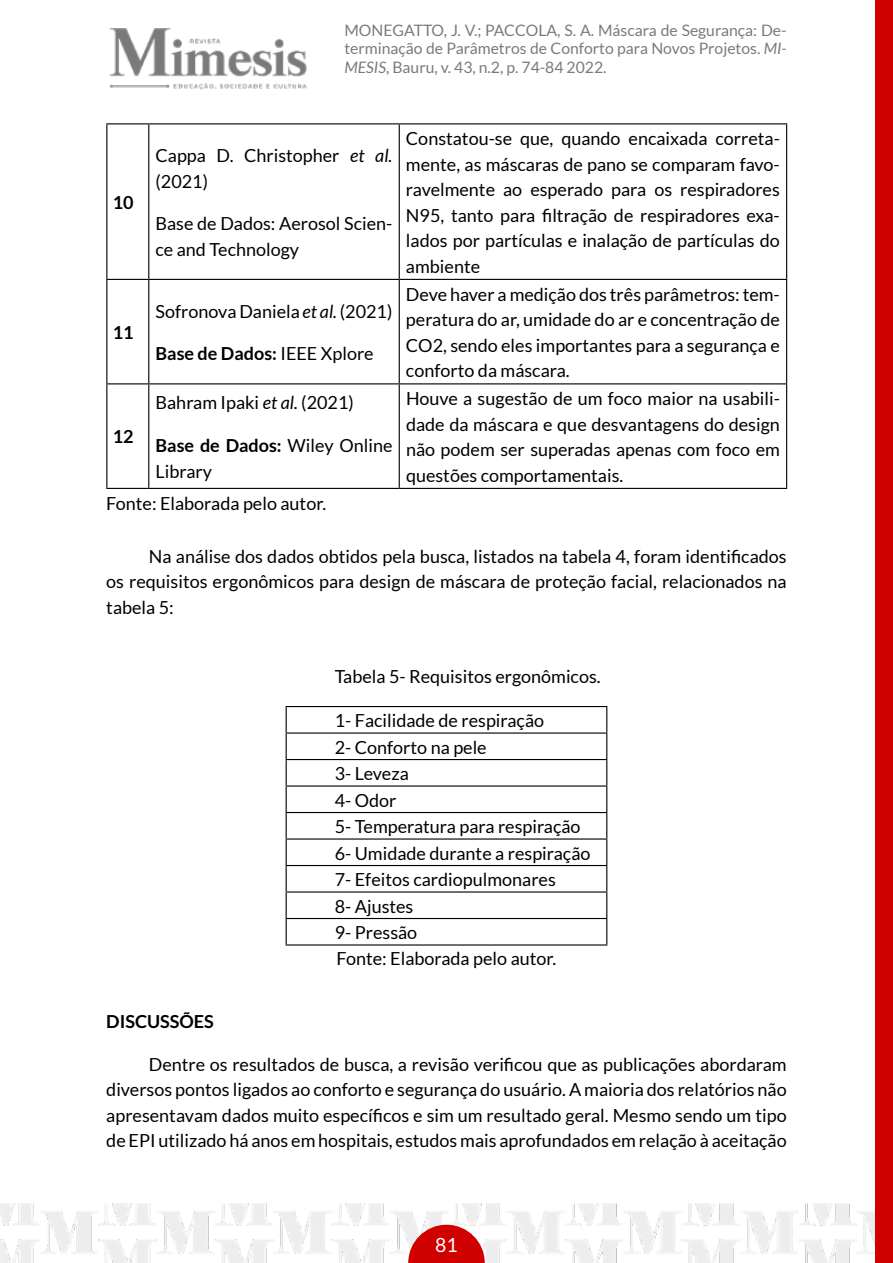
<style>
.page{position:relative;width:893px;height:1263px;background:#fff}
.page>*{position:absolute;margin:0;border:0;box-sizing:border-box;transform-origin:0 0}
.t1{font:19.5px "Lato";color:#fff}
.t2{font:18px/25.5px "Lato";color:#000;text-align:justify}
.t3{font:700 18px "Lato";color:#000}
.t4{font:15.75px/18.9px "Lato";color:#7a7a7a;text-align:justify}
.s1{font-style:italic}
.s2{font-weight:400}
.s3{font-weight:700}
</style>
<div class="page">
<img style="left:0;top:1203px;width:876px;height:60px">
<img style="left:109px;top:28px;width:198px;height:62px">
<div style="left:876px;top:0;width:17px;height:1263px;background:#d10000"></div>
<svg style="left:408px;top:1225px;width:77px;height:38px;background:#d93535"></svg>
<hr style="left:106px;top:123px;width:43px;height:1px;background:#000">
<hr style="left:149px;top:123px;width:250px;height:1px;background:#000">
<hr style="left:399px;top:123px;width:388px;height:1px;background:#000">
<hr style="left:106px;top:279px;width:43px;height:1px;background:#000">
<hr style="left:149px;top:279px;width:250px;height:1px;background:#000">
<hr style="left:399px;top:279px;width:388px;height:1px;background:#000">
<hr style="left:106px;top:383px;width:43px;height:1px;background:#000">
<hr style="left:149px;top:383px;width:250px;height:1px;background:#000">
<hr style="left:399px;top:383px;width:388px;height:1px;background:#000">
<hr style="left:106px;top:488px;width:43px;height:1px;background:#000">
<hr style="left:149px;top:488px;width:250px;height:1px;background:#000">
<hr style="left:399px;top:488px;width:388px;height:1px;background:#000">
<hr style="left:106px;top:124px;width:1px;height:155px;background:#000">
<hr style="left:106px;top:280px;width:1px;height:103px;background:#000">
<hr style="left:106px;top:384px;width:1px;height:104px;background:#000">
<hr style="left:148px;top:124px;width:1px;height:155px;background:#000">
<hr style="left:399px;top:124px;width:1px;height:155px;background:#000">
<hr style="left:786px;top:124px;width:1px;height:155px;background:#000">
<hr style="left:148px;top:280px;width:1px;height:103px;background:#000">
<hr style="left:399px;top:280px;width:1px;height:103px;background:#000">
<hr style="left:786px;top:280px;width:1px;height:103px;background:#000">
<hr style="left:148px;top:384px;width:1px;height:104px;background:#000">
<hr style="left:399px;top:384px;width:1px;height:104px;background:#000">
<hr style="left:786px;top:384px;width:1px;height:104px;background:#000">
<hr style="left:286px;top:706px;width:321px;height:1px;background:#000">
<hr style="left:286px;top:732px;width:321px;height:2px;background:#000">
<hr style="left:286px;top:759px;width:321px;height:1px;background:#000">
<hr style="left:286px;top:785px;width:321px;height:2px;background:#000">
<hr style="left:286px;top:812px;width:321px;height:1px;background:#000">
<hr style="left:286px;top:838px;width:321px;height:1px;background:#000">
<hr style="left:286px;top:865px;width:321px;height:1px;background:#000">
<hr style="left:286px;top:891px;width:321px;height:1px;background:#000">
<hr style="left:286px;top:918px;width:321px;height:1px;background:#000">
<hr style="left:286px;top:944px;width:321px;height:1px;background:#000">
<svg style="left:286px;top:707px;width:1px;height:237px"></svg>
<svg style="left:606px;top:707px;width:1px;height:237px"></svg>
<p class="t3" style="left:113px;top:192px;width:22px">10</p>
<p class="t3" style="left:113px;top:322px;width:22px">11</p>
<p class="t3" style="left:113px;top:427px;width:22px">12</p>
<p class="t4" style="left:344px;top:20px;width:444px">MONEGATTO, J. V.; PACCOLA, S. A. Máscara de Segurança: De&shy;terminação de Parâmetros de Conforto para Novos Projetos. <span class="s1">MI-MESIS</span>, Bauru, v. 43, n.2, p. 74-84 2022.</p>
<p class="t2" style="left:156px;top:143px;width:238px">Cappa D. Christopher <span class="s1">et al. </span>(2021)</p>
<p class="t2" style="left:156px;top:211px;width:238px">Base de Dados: Aerosol Scien&shy;ce and Technology</p>
<p class="t2" style="left:156px;top:298px;width:238px">Sofronova Daniela <span class="s1">et al.</span> (2021)</p>
<p class="t3" style="left:156px;top:343px;width:220px">Base de Dados: <span class="s2">IEEE Xplore</span></p>
<p class="t2" style="left:156px;top:390px;width:200px">Bahram Ipaki <span class="s1">et al.</span> (2021)</p>
<p class="t2" style="left:156px;top:433px;width:238px"><span class="s3">Base de Dados:</span> Wiley Online<br>Library</p>
<p class="t2" style="left:406px;top:126px;width:375px">Constatou-se que, quando encaixada correta&shy;mente, as máscaras de pano se comparam favo&shy;ravelmente ao esperado para os respiradores N95, tanto para filtração de respiradores exa&shy;lados por partículas e inalação de partículas do ambiente</p>
<p class="t2" style="left:406px;top:281px;width:375px">Deve haver a medição dos três parâmetros: tem&shy;peratura do ar, umidade do ar e concentração de CO2, sendo eles importantes para a segurança e conforto da máscara.</p>
<p class="t2" style="left:406px;top:386px;width:375px">Houve a sugestão de um foco maior na usabili&shy;dade da máscara e que desvantagens do design não podem ser superadas apenas com foco em questões comportamentais.</p>
<p class="t2" style="left:106px;top:491px;width:221px">Fonte: Elaborada pelo autor.</p>
<p class="t2" style="left:106px;top:543px;width:682px;text-indent:43px">Na análise dos dados obtidos pela busca, listados na tabela 4, foram identificados os requisitos ergonômicos para design de máscara de proteção facial, relacionados na tabela 5:</p>
<p class="t2" style="left:335px;top:664px;width:267px">Tabela 5- Requisitos ergonômicos.</p>
<p class="t2" style="left:335px;top:707px;width:257px;line-height:26.4px;text-align:left">1- Facilidade de respiração<br>2- Conforto na pele<br>3- Leveza<br>4- Odor<br>5- Temperatura para respiração<br>6- Umidade durante a respiração<br>7- Efeitos cardiopulmonares<br>8- Ajustes<br>9- Pressão<br>Fonte: Elaborada pelo autor.</p>
<p class="t3" style="left:106px;top:1011px;width:109px">DISCUSSÕES</p>
<p class="t2" style="left:106px;top:1051px;width:682px;text-indent:43px">Dentre os resultados de busca, a revisão verificou que as publicações abordaram diversos pontos ligados ao conforto e segurança do usuário. A maioria dos relatórios não apresentavam dados muito específicos e sim um resultado geral. Mesmo sendo um tipo de EPI utilizado há anos em hospitais, estudos mais aprofundados em relação à aceitação</p>
<p class="t1" style="left:435px;top:1234px;width:24px">81</p>
</div>
